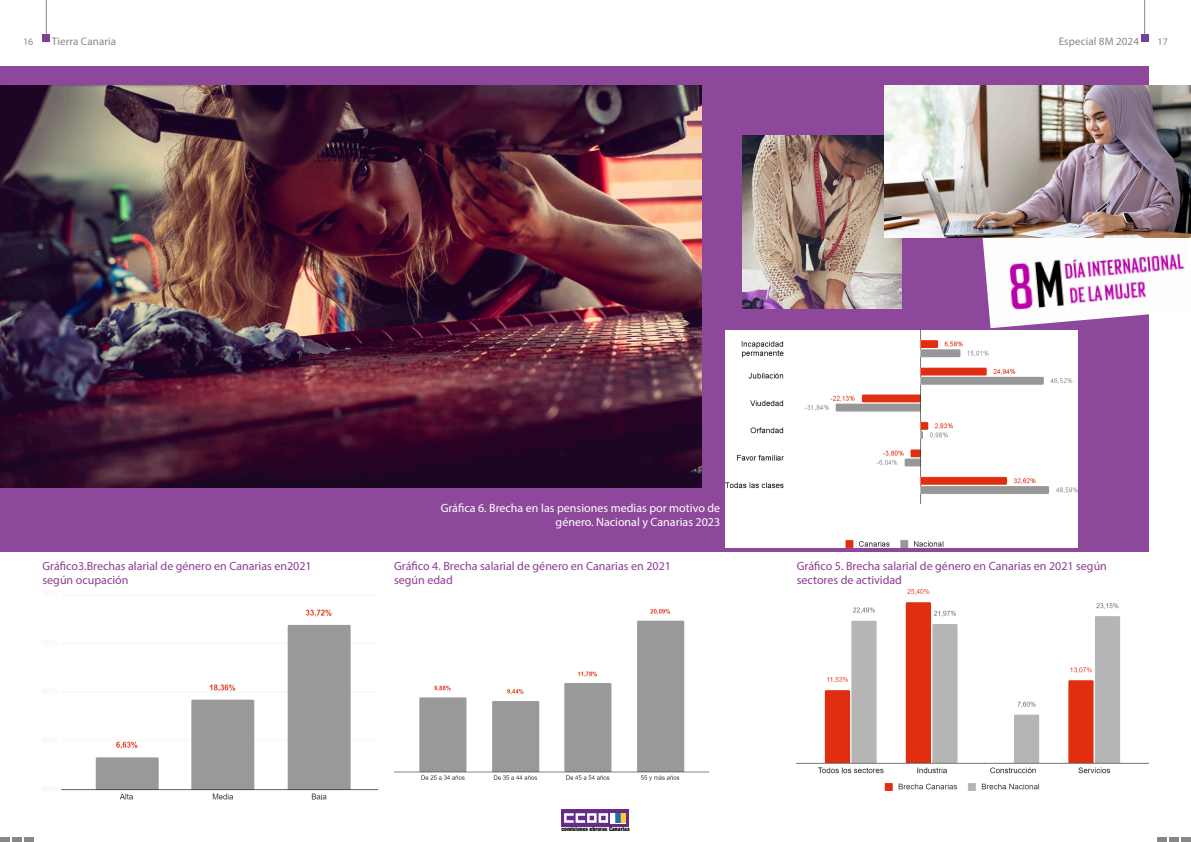
<style>
.page{position:relative;width:1191px;height:842px;background:#fff}
.page>*{position:absolute;margin:0;border:0;box-sizing:border-box;transform-origin:0 0}
.quote__white{font:12px/14.4px "Myriad Pro";color:#8e3b96}
.quote__white-2{font:12px/14.4px "Myriad Pro";color:#fff;text-align:right}
.t1{font:11px "Myriad Pro";letter-spacing:.01em;color:#868789}
.t2{font:10px "Myriad Pro";color:#868789}
.t3{font:900 condensed 5.9px "Helvetica Neue LT Std";color:#000}
</style>
<div class="page">
<div style="left:561px;top:809px;width:67px;height:18px;background:#652c8c"></div>
<svg style="left:564px;top:813px;width:44px;height:10px"></svg>
<img style="left:610px;top:813px;width:15px;height:10px">
<div style="left:0;top:66px;width:1148px;height:486px;background:#8d489b"></div>
<img style="left:797px;top:589px;width:351px;height:202px">
<div style="left:1141px;top:34px;width:7px;height:7px;background:#71429a"></div>
<div style="left:43px;top:34px;width:7px;height:7px;background:#7d3f98"></div>
<hr style="left:1144px;top:0;width:1px;height:34px;background:#868789">
<hr style="left:46px;top:0;width:1px;height:34px;background:#868789">
<hr style="left:1181px;top:838px;width:10px;height:4px;background:#868789">
<hr style="left:0;top:838px;width:10px;height:4px;background:#868789">
<hr style="left:1169px;top:838px;width:10px;height:4px;background:#868789">
<hr style="left:12px;top:838px;width:10px;height:4px;background:#868789">
<svg style="left:1157px;top:838px;width:9px;height:4px"></svg>
<hr style="left:24px;top:838px;width:10px;height:4px;background:#868789">
<img style="left:61px;top:609px;width:316px;height:190px">
<img style="left:394px;top:610px;width:315px;height:171px">
<img style="left:726px;top:330px;width:351px;height:218px">
<img style="left:0;top:85px;width:702px;height:403px">
<img style="left:982px;top:238px;width:203px;height:90px">
<img style="left:743px;top:135px;width:158px;height:174px">
<img style="left:884px;top:85px;width:307px;height:153px">
<p class="t2" style="left:23px;top:35px;width:12px">16</p>
<p class="t1" style="left:52px;top:35px;width:66px">Tierra Canaria</p>
<p class="t1" style="left:1058px;top:35px;width:82px">Especial 8M 2024</p>
<p class="t2" style="left:1157px;top:35px;width:12px">17</p>
<p class="quote__white-2" style="left:441px;top:500px;width:281px">Gráfica 6. Brecha en las pensiones medias por motivo de género. Nacional y Canarias 2023</p>
<p class="quote__white" style="left:43px;top:558px;width:271px">Gráfico3.Brechas alarial de género en Canarias en2021 según ocupación</p>
<p class="quote__white" style="left:394px;top:558px;width:278px">Gráfico 4. Brecha salarial de género en Canarias en 2021 según edad</p>
<p class="quote__white" style="left:797px;top:558px;width:312px">Gráfico 5. Brecha salarial de género en Canarias en 2021 según sectores de actividad</p>
<p class="t3" style="left:561px;top:826px;width:70px">comisiones obreras Canarias</p>
</div>
